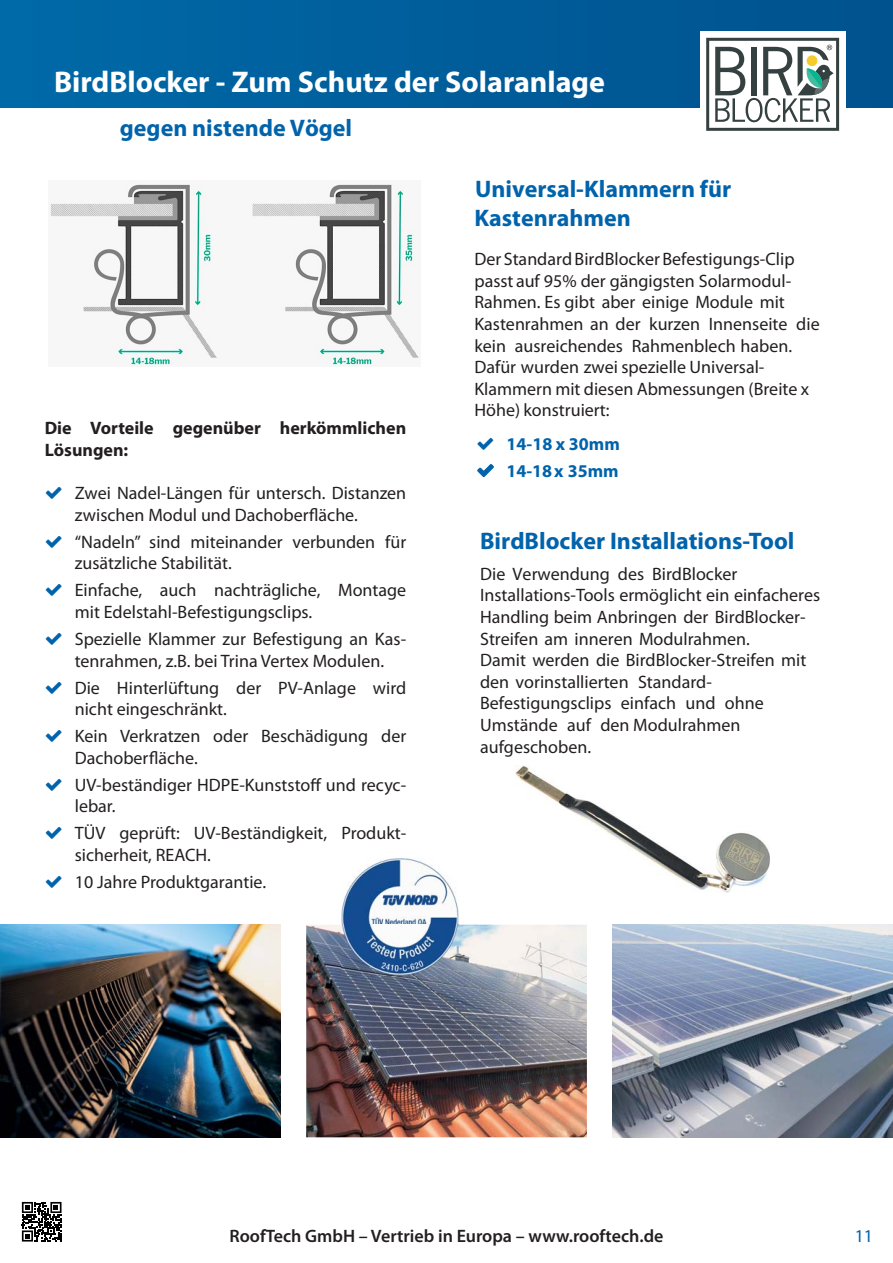
<style>
.page{position:relative;width:893px;height:1263px;background:#fff}
.page>*{position:absolute;margin:0;border:0;box-sizing:border-box;transform-origin:0 0}
.t1{font:700 30px "Myriad Pro";color:#fff}
.t2{font:700 24px/28.8px "Myriad Pro";color:#0063ab}
.t3{font:18px/21.6px "Myriad Pro";color:#231f20}
.t4{font:600 18px "Myriad Pro";color:#231f20}
.t5{font:700 18px/21.6px "Myriad Pro";color:#231f20}
.t6{font:700 18px/27px "Myriad Pro";color:#0063ab}
.t7{font:18px "Myriad Pro";color:#0063ab}
</style>
<div class="page">
<div style="left:0;top:0;width:893px;height:107px;background:#005f9c"></div>
<img style="left:0;top:925px;width:281px;height:212px">
<img style="left:306px;top:925px;width:281px;height:212px">
<img style="left:612px;top:925px;width:281px;height:212px">
<img style="left:341px;top:859px;width:117px;height:116px">
<img style="left:516px;top:765px;width:254px;height:127px">
<div style="left:700px;top:31px;width:145px;height:111px;background:#fff"></div>
<svg style="left:706px;top:38px;width:133px;height:93px"></svg>
<svg style="left:21px;top:1201px;width:41px;height:41px"></svg>
<svg style="left:22px;top:1202px;width:40px;height:39px"></svg>
<img style="left:50px;top:184px;width:369px;height:182px">
<h1 class="t1" style="left:54px;top:70px;width:552px">BirdBlocker - Zum Schutz der Solaranlage</h1>
<h2 class="t2" style="left:120px;top:113px;width:234px">gegen nistende Vögel</h2>
<p class="t5" style="left:45px;top:419px;width:363px">Die Vorteile gegenüber herkömmlichen<br>Lösungen:</p>
<p class="t3" style="left:75px;top:484px;width:333px">Zwei Nadel-Längen für untersch. Distanzen zwischen Modul und Dachoberfläche.</p>
<p class="t3" style="left:75px;top:533px;width:333px">“Nadeln” sind miteinander verbunden für zusätzliche Stabilität.</p>
<p class="t3" style="left:75px;top:581px;width:333px">Einfache, auch nachträgliche, Montage mit Edelstahl-Befestigungsclips.</p>
<p class="t3" style="left:75px;top:630px;width:333px">Spezielle Klammer zur Befestigung an Kas&shy;tenrahmen, z.B. bei Trina Vertex Modulen.</p>
<p class="t3" style="left:75px;top:679px;width:333px">Die Hinterlüftung der PV-Anlage wird nicht eingeschränkt.</p>
<p class="t3" style="left:75px;top:727px;width:333px">Kein Verkratzen oder Beschädigung der<br>Dachoberfläche.</p>
<p class="t3" style="left:75px;top:776px;width:333px">UV-beständiger HDPE-Kunststoff und recyc&shy;lebar.</p>
<p class="t3" style="left:75px;top:824px;width:333px">TÜV geprüft: UV-Beständigkeit, Produkt&shy;sicherheit, REACH.</p>
<p class="t3" style="left:75px;top:873px;width:193px">10 Jahre Produktgarantie.</p>
<h2 class="t2" style="left:474px;top:174px;width:258px">Universal-Klammern für<br>Kastenrahmen</h2>
<p class="t3" style="left:474px;top:250px;width:347px">Der Standard BirdBlocker Befestigungs-Clip passt auf 95% der gängigsten Solarmodul-Rahmen. Es gibt aber einige Module mit Kastenrahmen an der kurzen Innenseite die kein ausreichendes Rahmenblech haben.<br>Dafür wurden zwei spezielle Universal-Klammern mit diesen Abmessungen (Breite x Höhe) konstruiert:</p>
<p class="t6" style="left:506px;top:429px;width:115px">14-18 x 30mm<br>14-18 x 35mm</p>
<h2 class="t2" style="left:480px;top:529px;width:316px">BirdBlocker Installations-Tool</h2>
<p class="t3" style="left:480px;top:565px;width:342px">Die Verwendung des BirdBlocker Installations-Tools ermöglicht ein einfacheres Handling beim Anbringen der BirdBlocker-Streifen am inneren Modulrahmen.<br>Damit werden die BirdBlocker-Streifen mit den vorinstallierten Standard-Befestigungsclips einfach und ohne Umstände auf den Modulrahmen aufgeschoben.</p>
<p class="t4" style="left:229px;top:1229px;width:435px">RoofTech GmbH – Vertrieb in Europa – www.rooftech.de</p>
<p class="t7" style="left:855px;top:1229px;width:20px">11</p>
</div>
